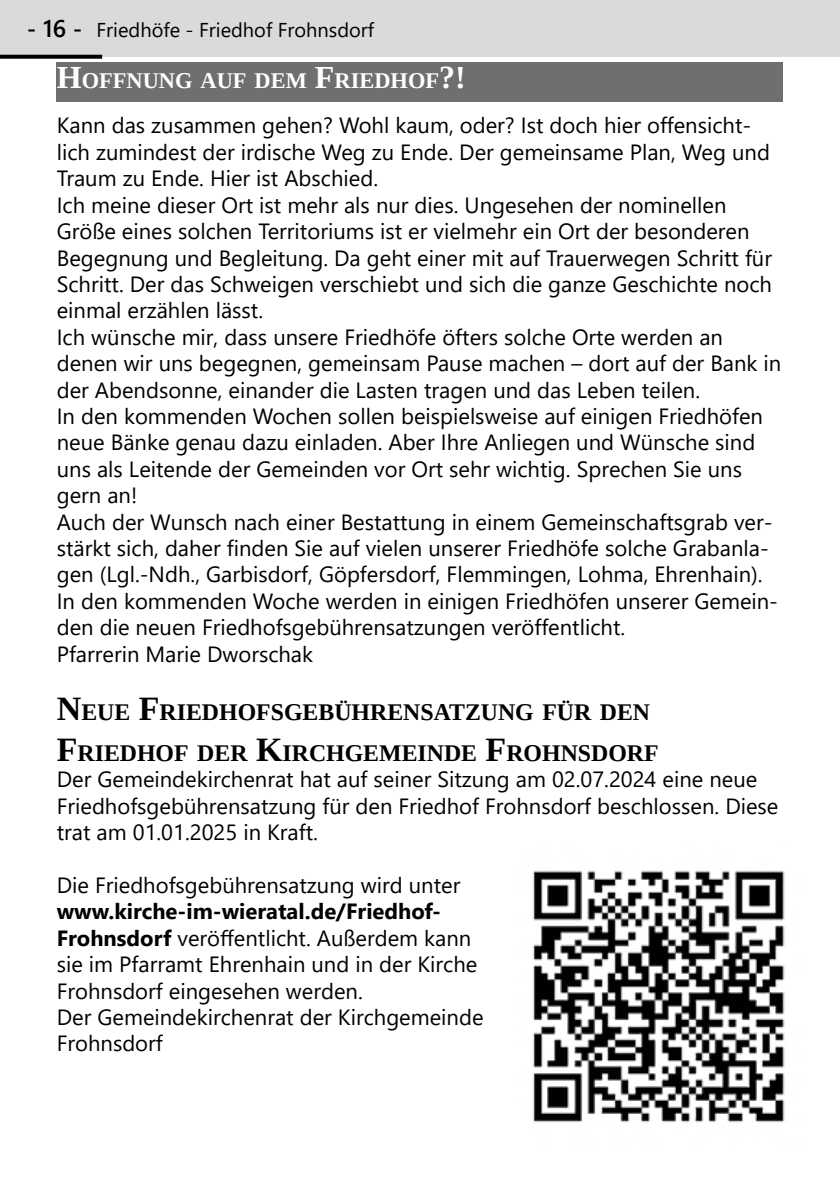
<style>
.page{position:relative;width:840px;height:1191px;background:#fff}
.page>*{position:absolute;margin:0;border:0;box-sizing:border-box;transform-origin:0 0}
.t1{font:700 23.8px/40.8px "Tinos";color:#000}
.t2{font:700 22.4px "Tinos";color:#fff}
.t3{font:22px/26.4px "Segoe UI";color:#000}
.t4{font:20px "Segoe UI";color:#000}
.s1{font-weight:600;font-size:24px}
.s2{font-size:32px}
.s3{font-size:34px}
.s4{font-weight:700}
</style>
<div class="page">
<div style="left:0;top:0;width:839px;height:57px;background:#dadada"></div>
<svg style="left:0;top:55px;width:102px;height:4px"></svg>
<div style="left:57px;top:62px;width:725px;height:40px;background:#706f6f"></div>
<img style="left:532px;top:870px;width:253px;height:253px">
<p class="t4" style="left:27px;top:11px;width:348px"><span class="s1">- 16 -</span> Friedhöfe - Friedhof Frohnsdorf</p>
<p class="t2" style="left:57px;top:65px;width:410px"><span class="s2">H</span>OFFNUNG AUF DEM <span class="s2">F</span>RIEDHOF<span class="s2">?!</span></p>
<p class="t3" style="left:57px;top:110px;width:725px">Kann das zusammen gehen? Wohl kaum, oder? Ist doch hier offensicht&shy;lich zumindest der irdische Weg zu Ende. Der gemeinsame Plan, Weg und Traum zu Ende. Hier ist Abschied.<br>Ich meine dieser Ort ist mehr als nur dies. Ungesehen der nominellen Größe eines solchen Territoriums ist er vielmehr ein Ort der besonderen Begegnung und Begleitung. Da geht einer mit auf Trauerwegen Schritt für Schritt. Der das Schweigen verschiebt und sich die ganze Geschichte noch einmal erzählen lässt.<br>Ich wünsche mir, dass unsere Friedhöfe öfters solche Orte werden an denen wir uns begegnen, gemeinsam Pause machen – dort auf der Bank in der Abendsonne, einander die Lasten tragen und das Leben teilen.<br>In den kommenden Wochen sollen beispielsweise auf einigen Friedhöfen neue Bänke genau dazu einladen. Aber Ihre Anliegen und Wünsche sind uns als Leitende der Gemeinden vor Ort sehr wichtig. Sprechen Sie uns gern an!<br>Auch der Wunsch nach einer Bestattung in einem Gemeinschaftsgrab ver&shy;stärkt sich, daher finden Sie auf vielen unserer Friedhöfe solche Grabanla&shy;gen (Lgl.-Ndh., Garbisdorf, Göpfersdorf, Flemmingen, Lohma, Ehrenhain).<br>In den kommenden Woche werden in einigen Friedhöfen unserer Gemein&shy;den die neuen Friedhofsgebührensatzungen veröffentlicht.<br>Pfarrerin Marie Dworschak</p>
<p class="t1" style="left:57px;top:691px;width:603px"><span class="s3">N</span>EUE <span class="s3">F</span>RIEDHOFSGEBÜHRENSATZUNG FÜR DEN<br><span class="s3">F</span>RIEDHOF DER <span class="s3">K</span>IRCHGEMEINDE <span class="s3">F</span>ROHNSDORF</p>
<p class="t3" style="left:57px;top:764px;width:722px">Der Gemeindekirchenrat hat auf seiner Sitzung am 02.07.2024 eine neue<br>Friedhofsgebührensatzung für den Friedhof Frohnsdorf beschlossen. Diese trat am 01.01.2025 in Kraft.</p>
<p class="t3" style="left:57px;top:870px;width:405px">Die Friedhofsgebührensatzung wird unter</p>
<p class="t3" style="left:57px;top:896px;width:428px"><span class="s4">www.kirche-im-wieratal.de/Friedhof-Frohnsdorf</span> veröffentlicht. Außerdem kann sie im Pfarramt Ehrenhain und in der Kirche Frohnsdorf eingesehen werden.<br>Der Gemeindekirchenrat der Kirchgemeinde Frohnsdorf</p>
</div>
